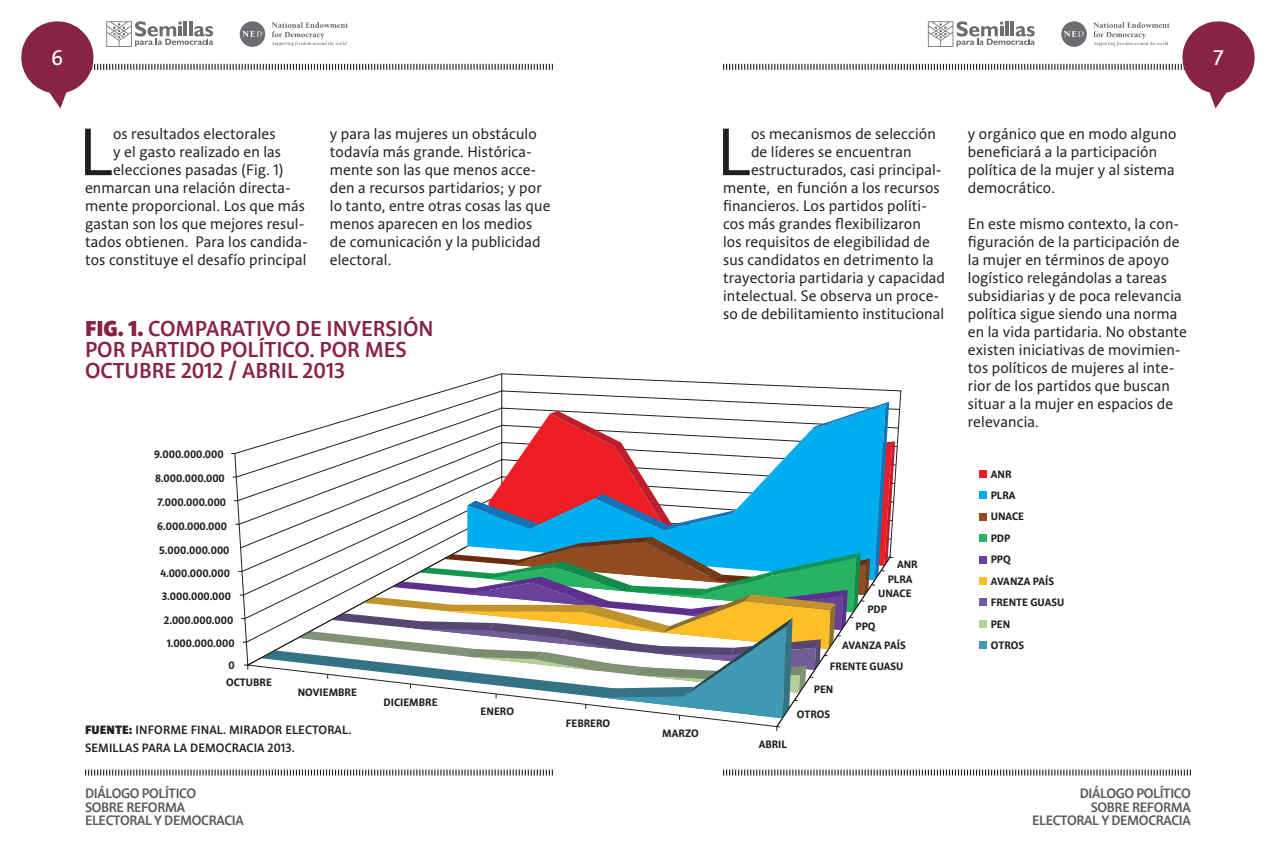
<style>
.page{position:relative;width:1276px;height:851px;background:#fff}
.page>*{position:absolute;margin:0;border:0;box-sizing:border-box;transform-origin:0 0}
.t1{font:66.45px "Acorde";color:#231f20}
.t2{font:600 21.45px/21px "Acorde";color:#892346}
.t3{font:500 21px "Acorde";color:#fff}
.t4{font:15px/18px "Acorde";letter-spacing:.01em;color:#231f20}
.t5{font:600 13.5px/13.5px "Acorde";letter-spacing:-.025em;color:#57585a}
.t6{font:600 12px "Acorde";letter-spacing:.01em;color:#231f20}
.t7{font:700 10.65px/21.5px "Acorde";color:#231f20}
.s1{font-weight:900}
</style>
<div class="page">
<svg style="left:85px;top:769px;width:468px;height:6px"></svg>
<svg style="left:723px;top:769px;width:468px;height:6px"></svg>
<svg style="left:21px;top:21px;width:532px;height:87px"></svg>
<svg style="left:723px;top:21px;width:531px;height:87px"></svg>
<svg style="left:231px;top:373px;width:671px;height:358px"></svg>
<div style="left:979px;top:470px;width:7px;height:7px;background:#ee1d23"></div>
<div style="left:979px;top:491px;width:7px;height:8px;background:#00aeef"></div>
<div style="left:979px;top:513px;width:7px;height:7px;background:#924a20"></div>
<div style="left:979px;top:534px;width:7px;height:8px;background:#28b363"></div>
<div style="left:979px;top:555px;width:7px;height:8px;background:#6a419a"></div>
<div style="left:979px;top:577px;width:7px;height:8px;background:#fdbe28"></div>
<div style="left:979px;top:598px;width:7px;height:8px;background:#715d97"></div>
<div style="left:979px;top:620px;width:7px;height:7px;background:#b4d099"></div>
<div style="left:979px;top:641px;width:7px;height:8px;background:#3f99b2"></div>
<h3 class="t3" style="left:52px;top:45px;width:13px">6</h3>
<h3 class="t3" style="left:1213px;top:45px;width:11px">7</h3>
<p class="t4" style="left:330px;top:126px;width:222px">y para las mujeres un obstáculo todavía más grande. Histórica&shy;mente son las que menos acce&shy;den a recursos partidarios; y por lo tanto, entre otras cosas las que menos aparecen en los medios de comunicación y la publicidad electoral.</p>
<p class="t4" style="left:968px;top:126px;width:210px">y orgánico que en modo alguno beneficiará a la participación política de la mujer y al sistema democrático.</p>
<p class="t1" style="left:717px;top:113px;width:35px">L</p>
<p class="t4" style="left:751px;top:126px;width:186px">os mecanismos de selección</p>
<p class="t1" style="left:79px;top:113px;width:35px">L</p>
<p class="t4" style="left:113px;top:126px;width:164px">os resultados electorales</p>
<p class="t4" style="left:751px;top:144px;width:162px">de líderes se encuentran</p>
<p class="t4" style="left:751px;top:162px;width:192px">estructurados, casi principal-</p>
<p class="t4" style="left:723px;top:180px;width:218px">mente, en función a los recursos</p>
<p class="t4" style="left:723px;top:198px;width:206px">financieros. Los partidos políti-</p>
<p class="t4" style="left:723px;top:216px;width:199px">cos más grandes flexibilizaron</p>
<p class="t4" style="left:723px;top:234px;width:208px">los requisitos de elegibilidad de</p>
<p class="t4" style="left:723px;top:252px;width:212px">sus candidatos en detrimento la</p>
<p class="t4" style="left:723px;top:270px;width:223px">trayectoria partidaria y capacidad</p>
<p class="t4" style="left:723px;top:288px;width:218px">intelectual. Se observa un proce-</p>
<p class="t4" style="left:723px;top:306px;width:223px">so de debilitamiento institucional</p>
<p class="t4" style="left:113px;top:144px;width:170px">y el gasto realizado en las</p>
<p class="t4" style="left:113px;top:162px;width:172px">elecciones pasadas (Fig. 1)</p>
<p class="t4" style="left:85px;top:180px;width:207px">enmarcan una relación directa-</p>
<p class="t4" style="left:85px;top:198px;width:221px">mente proporcional. Los que más</p>
<p class="t4" style="left:85px;top:216px;width:221px">gastan son los que mejores resul-</p>
<p class="t4" style="left:85px;top:234px;width:224px">tados obtienen. Para los candida-</p>
<p class="t4" style="left:85px;top:252px;width:223px">tos constituye el desafío principal</p>
<p class="t4" style="left:968px;top:216px;width:221px">En este mismo contexto, la con&shy;figuración de la participación de la mujer en términos de apoyo logístico relegándolas a tareas subsidiarias y de poca relevancia política sigue siendo una norma en la vida partidaria. No obstante existen iniciativas de movimien&shy;tos políticos de mujeres al inte&shy;rior de los partidos que buscan situar a la mujer en espacios de relevancia.</p>
<p class="t2" style="left:85px;top:319px;width:350px"><span class="s1">FIG. 1.</span> COMPARATIVO DE INVERSIÓN<br>POR PARTIDO POLÍTICO. POR MES<br>OCTUBRE 2012 / ABRIL 2013</p>
<p class="t7" style="left:154px;top:443px;width:71px">9.000.000.000</p>
<p class="t7" style="left:155px;top:468px;width:71px">8.000.000.000</p>
<p class="t7" style="left:158px;top:492px;width:70px">7.000.000.000</p>
<p class="t7" style="left:157px;top:516px;width:71px">6.000.000.000</p>
<p class="t7" style="left:159px;top:539px;width:72px;line-height:22.6px">5.000.000.000<br>4.000.000.000</p>
<p class="t7" style="left:162px;top:586px;width:71px">3.000.000.000</p>
<p class="t7" style="left:164px;top:609px;width:72px;line-height:22.4px;text-align:right">2.000.000.000<br>1.000.000.000<br>0</p>
<p class="t7" style="left:226px;top:672px;width:47px">OCTUBRE</p>
<p class="t7" style="left:298px;top:682px;width:61px">NOVIEMBRE</p>
<p class="t6" style="left:85px;top:722px;width:268px"><span class="s1">FUENTE:</span> INFORME FINAL. MIRADOR ELECTORAL.</p>
<p class="t6" style="left:85px;top:740px;width:211px">SEMILLAS PARA LA DEMOCRACIA 2013.</p>
<p class="t7" style="left:384px;top:692px;width:55px">DICIEMBRE</p>
<p class="t7" style="left:481px;top:701px;width:35px">ENERO</p>
<p class="t7" style="left:566px;top:712px;width:46px">FEBRERO</p>
<p class="t7" style="left:662px;top:722px;width:38px">MARZO</p>
<p class="t7" style="left:758px;top:733px;width:30px">ABRIL</p>
<p class="t7" style="left:897px;top:553px;width:22px">ANR</p>
<p class="t7" style="left:887px;top:568px;width:26px">PLRA</p>
<p class="t7" style="left:878px;top:583px;width:35px">UNACE</p>
<p class="t7" style="left:855px;top:601px;width:33px;line-height:17px;text-indent:12px">PDP<br>PPQ</p>
<p class="t7" style="left:830px;top:635px;width:77px;line-height:20.9px;text-align:right">AVANZA PAÍS<br>FRENTE GUASU</p>
<p class="t7" style="left:814px;top:679px;width:21px">PEN</p>
<p class="t7" style="left:797px;top:704px;width:35px">OTROS</p>
<p class="t7" style="left:990px;top:463px;width:75px">ANR<br>PLRA<br>UNACE<br>PDP<br>PPQ<br>AVANZA PAÍS<br>FRENTE GUASU<br>PEN<br>OTROS</p>
<p class="t5" style="left:85px;top:787px;width:160px">DIÁLOGO POLÍTICO<br>SOBRE REFORMA<br>ELECTORAL Y DEMOCRACIA</p>
<p class="t5" style="left:1032px;top:787px;width:160px;text-align:right">DIÁLOGO POLÍTICO<br>SOBRE REFORMA<br>ELECTORAL Y DEMOCRACIA</p>
</div>
